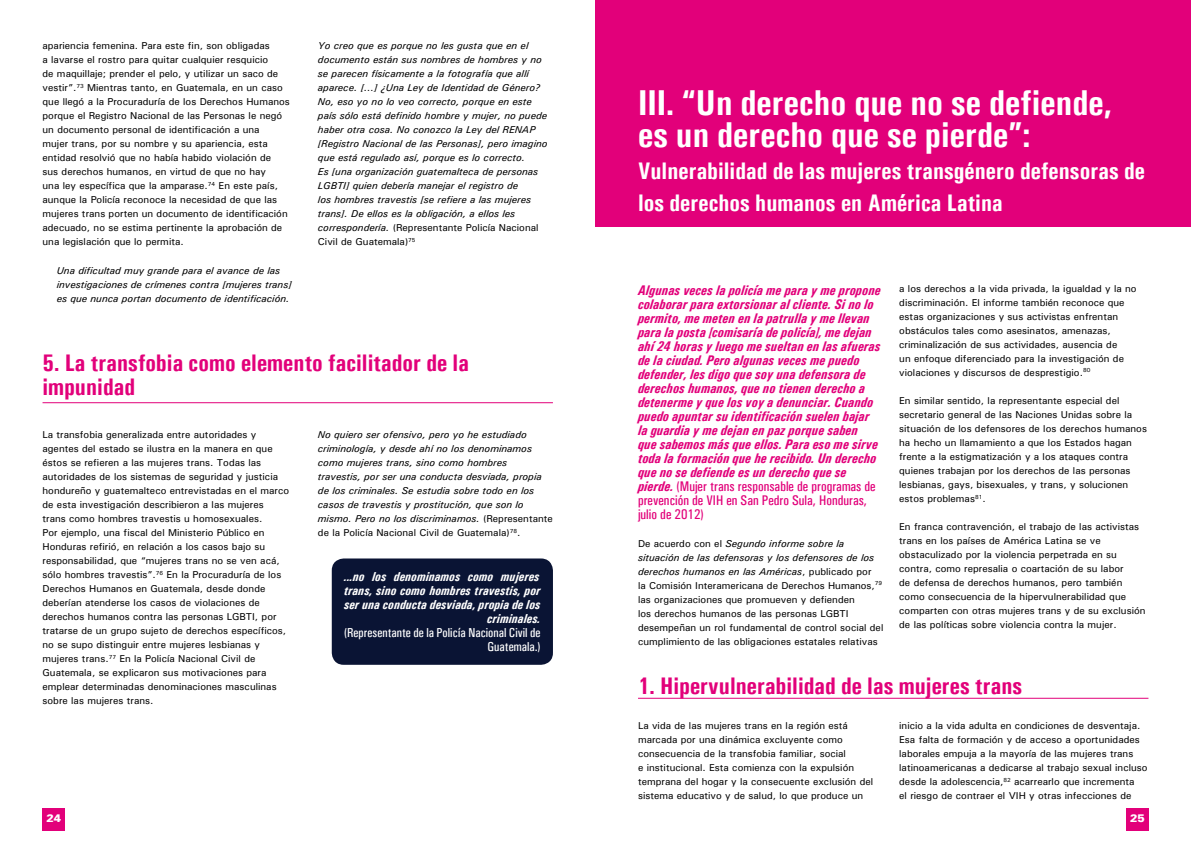
<style>
.page{position:relative;width:1191px;height:842px;background:#fff}
.page>*{position:absolute;margin:0;border:0;box-sizing:border-box;transform-origin:0 0}
.t1{font:700 36px/32px "Univers Condensed";color:#fff}
.t2{font:700 24px/24px "Univers Condensed";color:#e2007a}
.t3{font:700 24px/32px "Univers Condensed";color:#fff}
.t4{font:italic 700 14px/14px "Univers Condensed";color:#e2007a}
.t5{font:italic 700 13px/14px "Univers Condensed";color:#fff;text-align:right}
.t6{font:13px/14px "Univers Condensed";color:#fff;text-align:right}
.t7{font:900 11px "Univers";color:#fff}
.t8{font:10px/14px "Univers";color:#000}
.t9{font:italic 10px/14px "Univers";color:#000}
.s1{font-style:normal}
.s2{font-weight:400;font-style:normal}
.s3{font-style:italic}
</style>
<div class="page">
<div style="left:42px;top:808px;width:22px;height:23px;background:#e2007a"></div>
<div style="left:1126px;top:808px;width:22px;height:23px;background:#e2007a"></div>
<hr style="left:43px;top:402px;width:510px;height:1px;background:#e2007a">
<div style="left:332px;top:558px;width:221px;height:107px;background:#0a1434;border-radius:12px"></div>
<div style="left:595px;top:0;width:596px;height:227px;background:#e2007a"></div>
<hr style="left:638px;top:698px;width:510px;height:1px;background:#e2007a">
<p class="t8" style="left:43px;top:39px;width:249px">apariencia femenina. Para este fin, son obligadas<br>a lavarse el rostro para quitar cualquier resquicio<br>de maquillaje; prender el pelo, y utilizar un saco de vestir”.<sup>73</sup> Mientras tanto, en Guatemala, en un caso que llegó a la Procuraduría de los Derechos Humanos porque el Registro Nacional de las Personas le negó un documento personal de identificación a una<br>mujer trans, por su nombre y su apariencia, esta entidad resolvió que no había habido violación de<br>sus derechos humanos, en virtud de que no hay<br>una ley específica que la amparase.<sup>74</sup> En este país, aunque la Policía reconoce la necesidad de que las mujeres trans porten un documento de identificación adecuado, no se estima pertinente la aprobación de una legislación que lo permita.</p>
<p class="t9" style="left:57px;top:263px;width:236px">Una dificultad muy grande para el avance de las investigaciones de crímenes contra [mujeres trans] es que nunca portan documento de identificación.</p>
<p class="t9" style="left:318px;top:39px;width:231px">Yo creo que es porque no les gusta que en el documento están sus nombres de hombres y no se parecen físicamente a la fotografía que allí aparece. […] ¿Una Ley de Identidad de Género?<br>No, eso yo no lo veo correcto, porque en este país sólo está definido hombre y mujer, no puede haber otra cosa. No conozco la Ley del RENAP [Registro Nacional de las Personas], pero imagino que está regulado así, porque es lo correcto.<br>Es [una organización guatemalteca de personas LGBTI] quien debería manejar el registro de<br>los hombres travestis [se refiere a las mujeres trans]. De ellos es la obligación, a ellos les correspondería. <span class="s1">(Representante Policía Nacional Civil de Guatemala)</span><sup>75</sup></p>
<h2 class="t2" style="left:43px;top:351px;width:428px">5. La transfobia como elemento facilitador de la impunidad</h2>
<p class="t8" style="left:43px;top:428px;width:248px">La transfobia generalizada entre autoridades y agentes del estado se ilustra en la manera en que éstos se refieren a las mujeres trans. Todas las autoridades de los sistemas de seguridad y justicia hondureño y guatemalteco entrevistadas en el marco de esta investigación describieron a las mujeres trans como hombres travestis u homosexuales.<br>Por ejemplo, una fiscal del Ministerio Público en Honduras refirió, en relación a los casos bajo su responsabilidad, que “mujeres trans no se ven acá, sólo hombres travestis”.<sup>76</sup> En la Procuraduría de los Derechos Humanos en Guatemala, desde donde deberían atenderse los casos de violaciones de derechos humanos contra las personas LGBTI, por tratarse de un grupo sujeto de derechos específicos, no se supo distinguir entre mujeres lesbianas y mujeres trans.<sup>77</sup> En la Policía Nacional Civil de Guatemala, se explicaron sus motivaciones para emplear determinadas denominaciones masculinas sobre las mujeres trans.</p>
<p class="t9" style="left:318px;top:428px;width:236px">No quiero ser ofensivo, pero yo he estudiado criminología, y desde ahí no los denominamos como mujeres trans, sino como hombres<br>travestis, por ser una conducta desviada, propia de los criminales. Se estudia sobre todo en los casos de travestis y prostitución, que son lo mismo. Pero no los discriminamos. <span class="s1">(Representante de la Policía Nacional Civil de Guatemala)</span><sup>78</sup><span class="s1">.</span></p>
<h3 class="t5" style="left:344px;top:570px;width:198px">...no los denominamos como mujeres trans, sino como hombres travestis, por ser una conducta desviada, propia de los criminales.</h3>
<h3 class="t6" style="left:344px;top:626px;width:198px">(Representante de la Policía Nacional Civil de<br>Guatemala.)</h3>
<h1 class="t1" style="left:638px;top:86px;width:475px">III. “Un derecho que no se defiende, es un derecho que se pierde”:</h1>
<h2 class="t3" style="left:638px;top:154px;width:508px">Vulnerabilidad de las mujeres transgénero defensoras de los derechos humanos en América Latina</h2>
<p class="t4" style="left:638px;top:283px;width:244px">Algunas veces la policía me para y me propone colaborar para extorsionar al cliente. Si no lo permito, me meten en la patrulla y me llevan para la posta [comisaría de policía], me dejan ahí 24 horas y luego me sueltan en las afueras de la ciudad. Pero algunas veces me puedo defender, les digo que soy una defensora de derechos humanos, que no tienen derecho a detenerme y que los voy a denunciar. Cuando puedo apuntar su identificación suelen bajar la guardia y me dejan en paz porque saben<br>que sabemos más que ellos. Para eso me sirve toda la formación que he recibido. Un derecho que no se defiende es un derecho que se pierde. <span class="s2">(Mujer trans responsable de programas de prevención de VIH en San Pedro Sula, Honduras, julio de 2012)</span></p>
<p class="t8" style="left:638px;top:536px;width:247px">De acuerdo con el <span class="s3">Segundo informe sobre la situación de las defensoras y los defensores de los derechos humanos en las Américas</span>, publicado por<br>la Comisión Interamericana de Derechos Humanos,<sup>79 </sup>las organizaciones que promueven y defienden<br>los derechos humanos de las personas LGBTI desempeñan un rol fundamental de control social del cumplimiento de las obligaciones estatales relativas</p>
<p class="t8" style="left:899px;top:281px;width:239px">a los derechos a la vida privada, la igualdad y la no discriminación. El informe también reconoce que estas organizaciones y sus activistas enfrentan obstáculos tales como asesinatos, amenazas, criminalización de sus actividades, ausencia de<br>un enfoque diferenciado para la investigación de violaciones y discursos de desprestigio.<sup>80</sup></p>
<p class="t8" style="left:899px;top:393px;width:249px">En similar sentido, la representante especial del secretario general de las Naciones Unidas sobre la situación de los defensores de los derechos humanos ha hecho un llamamiento a que los Estados hagan frente a la estigmatización y a los ataques contra quienes trabajan por los derechos de las personas lesbianas, gays, bisexuales, y trans, y solucionen estos problemas<sup>81</sup>.</p>
<p class="t8" style="left:899px;top:520px;width:248px">En franca contravención, el trabajo de las activistas trans en los países de América Latina se ve obstaculizado por la violencia perpetrada en su contra, como represalia o coartación de su labor<br>de defensa de derechos humanos, pero también como consecuencia de la hipervulnerabilidad que comparten con otras mujeres trans y de su exclusión de las políticas sobre violencia contra la mujer.</p>
<h2 class="t2" style="left:638px;top:674px;width:386px">1. Hipervulnerabilidad de las mujeres trans</h2>
<p class="t8" style="left:638px;top:718px;width:237px">La vida de las mujeres trans en la región está marcada por una dinámica excluyente como consecuencia de la transfobia familiar, social<br>e institucional. Esta comienza con la expulsión temprana del hogar y la consecuente exclusión del sistema educativo y de salud, lo que produce un</p>
<p class="t8" style="left:899px;top:718px;width:250px">inicio a la vida adulta en condiciones de desventaja.<br>Esa falta de formación y de acceso a oportunidades laborales empuja a la mayoría de las mujeres trans latinoamericanas a dedicarse al trabajo sexual incluso desde la adolescencia,<sup>82</sup> acarrearlo que incrementa<br>el riesgo de contraer el VIH y otras infecciones de</p>
<p class="t7" style="left:46px;top:811px;width:16px">24</p>
<p class="t7" style="left:1130px;top:811px;width:16px">25</p>
</div>
